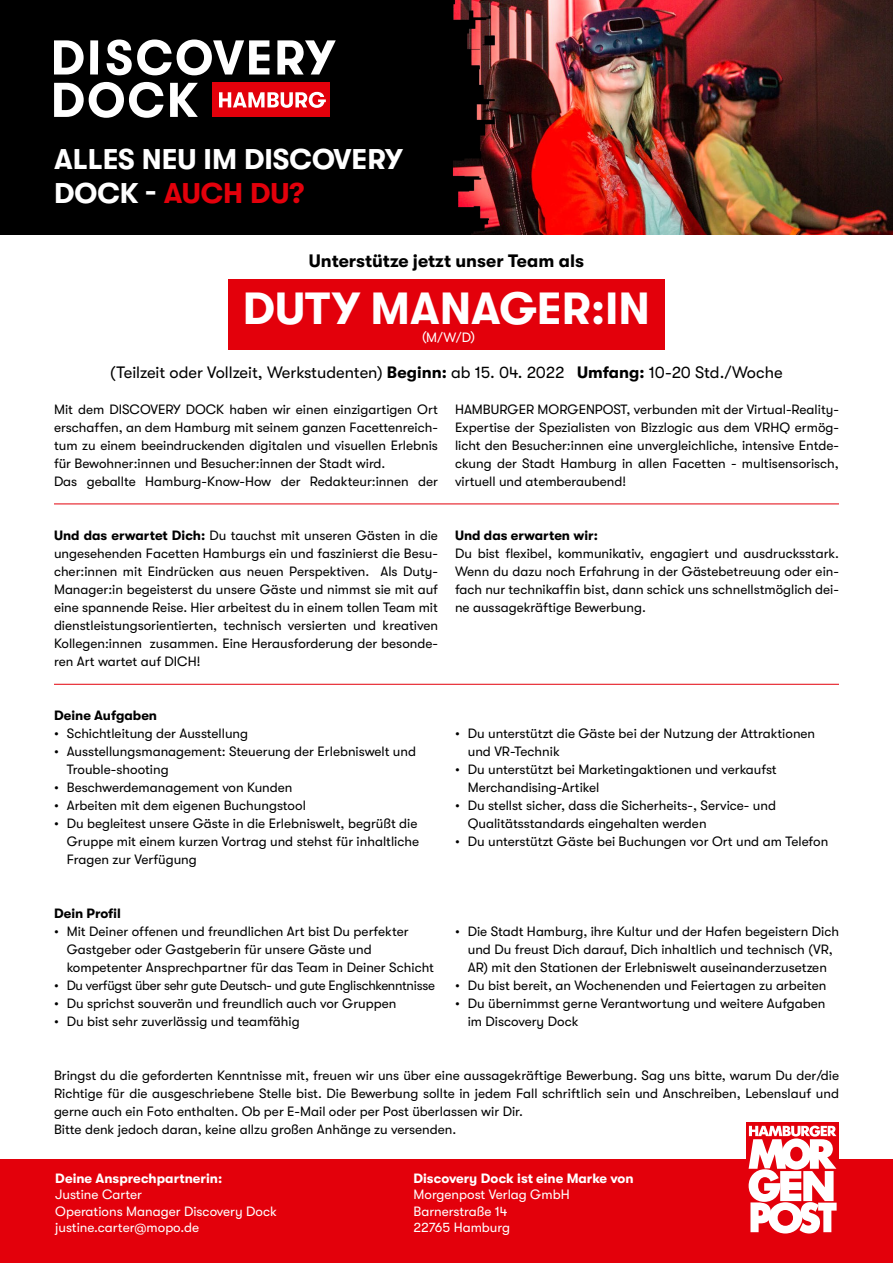
<style>
.page{position:relative;width:893px;height:1263px;background:#fff}
.page>*{position:absolute;margin:0;border:0;box-sizing:border-box;transform-origin:0 0}
.t1{font:700 45px "GT Walsheim";color:#fff}
.t2{font:700 28.5px/34.2px "GT Walsheim";color:#fff}
.t3{font:700 18px "GT Walsheim";color:#000}
.t4{font:16.5px "GT Walsheim";color:#000}
.t5{font:13.5px/18px "GT Walsheim";color:#000}
.t6{font:13.5px/16.5px "GT Walsheim";color:#fff}
.t7{font:13.5px "GT Walsheim";letter-spacing:-.02em;color:#000}
.t8{font:700 13.5px "GT Walsheim";color:#fff}
.t9{font:700 13.5px "GT Walsheim";color:#000}
.s1{color:#e3000b}
.s2{font-weight:700}
</style>
<div class="page">
<div style="left:228px;top:279px;width:437px;height:71px;background:#e3000b"></div>
<div style="left:0;top:0;width:893px;height:235px;background:#000"></div>
<div style="left:0;top:1160px;width:893px;height:103px;background:#e3000b"></div>
<img style="left:212px;top:0;width:681px;height:235px">
<svg style="left:54px;top:40px;width:30px;height:34px"></svg>
<div style="left:90px;top:40px;width:8px;height:35px;background:#fff"></div>
<svg style="left:107px;top:40px;width:162px;height:35px"></svg>
<svg style="left:277px;top:40px;width:59px;height:34px"></svg>
<svg style="left:54px;top:82px;width:109px;height:36px"></svg>
<svg style="left:170px;top:83px;width:28px;height:34px"></svg>
<div style="left:212px;top:83px;width:118px;height:34px;background:#e3000b"></div>
<svg style="left:219px;top:92px;width:107px;height:16px"></svg>
<div style="left:747px;top:1123px;width:92px;height:115px;background:#e3000b"></div>
<svg style="left:749px;top:1126px;width:88px;height:107px"></svg>
<hr style="left:54px;top:504px;width:785px;height:1px;background:#e3000b">
<hr style="left:54px;top:684px;width:785px;height:1px;background:#e3000b">
<h2 class="t2" style="left:54px;top:142px;width:350px">ALLES NEU IM DISCOVERY<br>DOCK - <span class="s1">AUCH DU?</span></h2>
<h3 class="t3" style="left:309px;top:250px;width:277px">Unterstütze jetzt unser Team als</h3>
<h1 class="t1" style="left:243px;top:283px;width:409px">DUTY MANAGER:IN</h1>
<p class="t6" style="left:422px;top:329px;width:55px">(M/W/D)</p>
<p class="t4" style="left:110px;top:363px;width:674px">(Teilzeit oder Vollzeit, Werkstudenten) <span class="s2">Beginn:</span> ab 15. 04. 2022 <span class="s2">Umfang:</span> 10-20 Std./Woche</p>
<p class="t5" style="left:54px;top:400px;width:385px">Mit dem DISCOVERY DOCK haben wir einen einzigartigen Ort erschaffen, an dem Hamburg mit seinem ganzen Facettenreich&shy;tum zu einem beeindruckenden digitalen und visuellen Erlebnis für Bewohner:innen und Besucher:innen der Stadt wird.<br>Das geballte Hamburg-Know-How der Redakteur:innen der</p>
<p class="t5" style="left:455px;top:400px;width:385px;text-align:justify">HAMBURGER MORGENPOST, verbunden mit der Virtual-Reality-Expertise der Spezialisten von Bizzlogic aus dem VRHQ ermög&shy;licht den Besucher:innen eine unvergleichliche, intensive Entde&shy;ckung der Stadt Hamburg in allen Facetten - multisensorisch, virtuell und atemberaubend!</p>
<p class="t5" style="left:54px;top:526px;width:385px;text-align:justify"><span class="s2">Und das erwartet Dich:</span> Du tauchst mit unseren Gästen in die ungesehenden Facetten Hamburgs ein und faszinierst die Besu&shy;cher:innen mit Eindrücken aus neuen Perspektiven. Als Duty-Manager:in begeisterst du unsere Gäste und nimmst sie mit auf eine spannende Reise. Hier arbeitest du in einem tollen Team mit dienstleistungsorientierten, technisch versierten und kreativen Kollegen:innen zusammen. Eine Herausforderung der besonde&shy;ren Art wartet auf DICH!</p>
<p class="t9" style="left:455px;top:528px;width:144px">Und das erwarten wir:</p>
<p class="t5" style="left:455px;top:544px;width:385px;text-align:justify">Du bist flexibel, kommunikativ, engagiert und ausdrucksstark.<br>Wenn du dazu noch Erfahrung in der Gästebetreuung oder ein&shy;fach nur technikaffin bist, dann schick uns schnellstmöglich dei&shy;ne aussagekräftige Bewerbung.</p>
<p class="t9" style="left:54px;top:708px;width:105px">Deine Aufgaben</p>
<p class="t5" style="left:54px;top:724px;width:196px">• Schichtleitung der Ausstellung</p>
<p class="t5" style="left:67px;top:742px;width:351px;text-indent:-13px">• Ausstellungsmanagement: Steuerung der Erlebniswelt und<br>Trouble-shooting</p>
<p class="t5" style="left:54px;top:778px;width:240px">• Beschwerdemanagement von Kunden</p>
<p class="t5" style="left:54px;top:796px;width:253px">• Arbeiten mit dem eigenen Buchungstool</p>
<p class="t5" style="left:67px;top:814px;width:354px;text-indent:-13px">• Du begleitest unsere Gäste in die Erlebniswelt, begrüßt die<br>Gruppe mit einem kurzen Vortrag und stehst für inhaltliche<br>Fragen zur Verfügung</p>
<p class="t9" style="left:54px;top:906px;width:68px">Dein Profil</p>
<p class="t5" style="left:67px;top:922px;width:369px;text-indent:-13px">• Mit Deiner offenen und freundlichen Art bist Du perfekter<br>Gastgeber oder Gastgeberin für unsere Gäste und kompetenter Ansprechpartner für das Team in Deiner Schicht</p>
<p class="t7" style="left:54px;top:978px;width:382px">• Du verfügst über sehr gute Deutsch- und gute Englischkenntnisse</p>
<p class="t5" style="left:54px;top:994px;width:344px">• Du sprichst souverän und freundlich auch vor Gruppen</p>
<p class="t5" style="left:54px;top:1012px;width:247px">• Du bist sehr zuverlässig und teamfähig</p>
<p class="t5" style="left:468px;top:724px;width:349px;text-indent:-13px">• Du unterstützt die Gäste bei der Nutzung der Attraktionen und VR-Technik</p>
<p class="t5" style="left:468px;top:760px;width:310px;text-indent:-13px">• Du unterstützt bei Marketingaktionen und verkaufst<br>Merchandising-Artikel</p>
<p class="t5" style="left:468px;top:796px;width:310px;text-indent:-13px">• Du stellst sicher, dass die Sicherheits-, Service- und<br>Qualitätsstandards eingehalten werden</p>
<p class="t5" style="left:455px;top:832px;width:375px">• Du unterstützt Gäste bei Buchungen vor Ort und am Telefon</p>
<p class="t5" style="left:455px;top:922px;width:385px;text-align:center">• Die Stadt Hamburg, ihre Kultur und der Hafen begeistern Dich und Du freust Dich darauf, Dich inhaltlich und technisch (VR,<br>AR) mit den Stationen der Erlebniswelt auseinanderzusetzen</p>
<p class="t5" style="left:455px;top:976px;width:373px">• Du bist bereit, an Wochenenden und Feiertagen zu arbeiten</p>
<p class="t5" style="left:468px;top:994px;width:359px;text-indent:-13px">• Du übernimmst gerne Verantwortung und weitere Aufgaben im Discovery Dock</p>
<p class="t5" style="left:54px;top:1066px;width:786px">Bringst du die geforderten Kenntnisse mit, freuen wir uns über eine aussagekräftige Bewerbung. Sag uns bitte, warum Du der/die Richtige für die ausgeschriebene Stelle bist. Die Bewerbung sollte in jedem Fall schriftlich sein und Anschreiben, Lebenslauf und gerne auch ein Foto enthalten. Ob per E-Mail oder per Post überlassen wir Dir.<br>Bitte denk jedoch daran, keine allzu großen Anhänge zu versenden.</p>
<p class="t8" style="left:55px;top:1170px;width:168px">Deine Ansprechpartnerin:</p>
<p class="t6" style="left:55px;top:1186px;width:223px">Justine Carter<br>Operations Manager Discovery Dock justine.carter@mopo.de</p>
<p class="t8" style="left:414px;top:1170px;width:222px">Discovery Dock ist eine Marke von</p>
<p class="t6" style="left:414px;top:1186px;width:158px">Morgenpost Verlag GmbH<br>Barnerstraße 14<br>22765 Hamburg</p>
</div>
